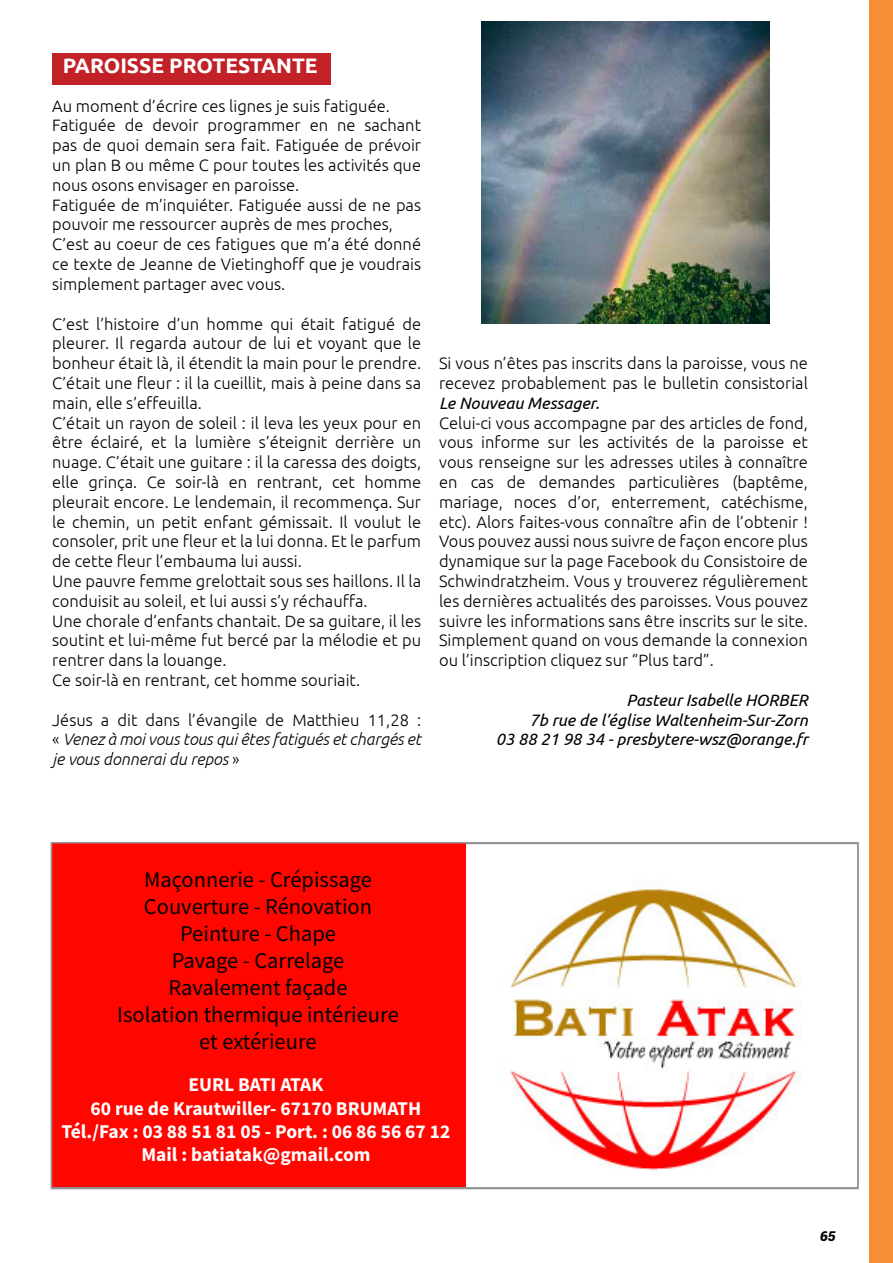
<style>
.page{position:relative;width:893px;height:1263px;background:#fff}
.page>*{position:absolute;margin:0;border:0;box-sizing:border-box;transform-origin:0 0}
.t1{font:22.5px/27px "Source Sans Pro";color:#000101;text-align:center}
.t2{font:700 21px "Ubuntu";color:#fff}
.t3{font:700 19.5px/23.4px "Source Sans Pro";color:#fff;text-align:center}
.t4{font:300 16.5px/19.8px "Ubuntu";color:#000}
.t5{font:italic 16.5px/19.8px "Ubuntu";color:#000;text-align:right}
.t6{font:italic 300 16.5px/19.8px "Ubuntu";color:#000;text-align:justify}
.t7{font:italic 900 13.5px "Roboto";color:#000}
.s1{font-style:normal}
</style>
<div class="page">
<div style="left:52px;top:53px;width:279px;height:32px;background:#c12127"></div>
<img style="left:481px;top:21px;width:289px;height:302px">
<div style="left:51px;top:843px;width:808px;height:346px;background:#fff;border:2px solid #939598"></div>
<div style="left:51px;top:843px;width:414px;height:345px;background:#ff0700"></div>
<img style="left:509px;top:879px;width:292px;height:292px">
<div style="left:51px;top:842px;width:808px;height:346px;border:2px solid #939598"></div>
<div style="left:870px;top:0;width:23px;height:1263px;background:#f78d36"></div>
<p class="t2" style="left:63px;top:53px;width:256px">PAROISSE PROTESTANTE</p>
<p class="t4" style="left:52px;top:95px;width:370px">Au moment d’écrire ces lignes je suis fatiguée.<br>Fatiguée de devoir programmer en ne sachant pas de quoi demain sera fait. Fatiguée de prévoir un plan B ou même C pour toutes les activités que nous osons envisager en paroisse.<br>Fatiguée de m’inquiéter. Fatiguée aussi de ne pas pouvoir me ressourcer auprès de mes proches, C’est au coeur de ces fatigues que m’a été donné ce texte de Jeanne de Vietinghoff que je voudrais simplement partager avec vous.</p>
<p class="t4" style="left:52px;top:313px;width:370px">C’est l’histoire d’un homme qui était fatigué de pleurer. Il regarda autour de lui et voyant que le bonheur était là, il étendit la main pour le prendre.<br>C’était une fleur : il la cueillit, mais à peine dans sa main, elle s’effeuilla.<br>C’était un rayon de soleil : il leva les yeux pour en être éclairé, et la lumière s’éteignit derrière un nuage. C’était une guitare : il la caressa des doigts, elle grinça. Ce soir-là en rentrant, cet homme pleurait encore. Le lendemain, il recommença. Sur le chemin, un petit enfant gémissait. Il voulut le consoler, prit une fleur et la lui donna. Et le parfum de cette fleur l’embauma lui aussi.<br>Une pauvre femme grelottait sous ses haillons. Il la conduisit au soleil, et lui aussi s’y réchauffa.<br>Une chorale d’enfants chantait. De sa guitare, il les soutint et lui-même fut bercé par la mélodie et pu rentrer dans la louange.<br>Ce soir-là en rentrant, cet homme souriait.</p>
<p class="t6" style="left:52px;top:709px;width:370px"><span class="s1">Jésus a dit dans l’évangile de Matthieu 11,28 : «</span> Venez à moi vous tous qui êtes fatigués et chargés et je vous donnerai du repos <span class="s1">»</span></p>
<p class="t4" style="left:439px;top:353px;width:370px">Si vous n’êtes pas inscrits dans la paroisse, vous ne recevez probablement pas le bulletin consistorial</p>
<p class="t5" style="left:439px;top:392px;width:162px">Le Nouveau Messager.</p>
<p class="t4" style="left:439px;top:412px;width:370px;text-align:justify">Celui-ci vous accompagne par des articles de fond, vous informe sur les activités de la paroisse et vous renseigne sur les adresses utiles à connaître en cas de demandes particulières (baptême, mariage, noces d’or, enterrement, catéchisme, etc). Alors faites-vous connaître afin de l’obtenir !<br>Vous pouvez aussi nous suivre de façon encore plus dynamique sur la page Facebook du Consistoire de Schwindratzheim. Vous y trouverez régulièrement les dernières actualités des paroisses. Vous pouvez suivre les informations sans être inscrits sur le site.<br>Simplement quand on vous demande la connexion ou l’inscription cliquez sur “Plus tard”.</p>
<p class="t5" style="left:496px;top:689px;width:314px">Pasteur Isabelle HORBER<br>7b rue de l’église Waltenheim-Sur-Zorn<br>03 88 21 98 34 - presbytere-wsz@orange.fr</p>
<h1 class="t1" style="left:117px;top:865px;width:283px">Maçonnerie - Crépissage<br>Couverture - Rénovation<br>Peinture - Chape<br>Pavage - Carrelage<br>Ravalement façade<br>Isolation thermique intérieure et extérieure</h1>
<p class="t3" style="left:62px;top:1073px;width:390px">EURL BATI ATAK<br>60 rue de Krautwiller- 67170 BRUMATH<br>Tél./Fax : 03 88 51 81 05 - Port. : 06 86 56 67 12<br>Mail : batiatak@gmail.com</p>
<p class="t7" style="left:820px;top:1227px;width:17px">65</p>
</div>
